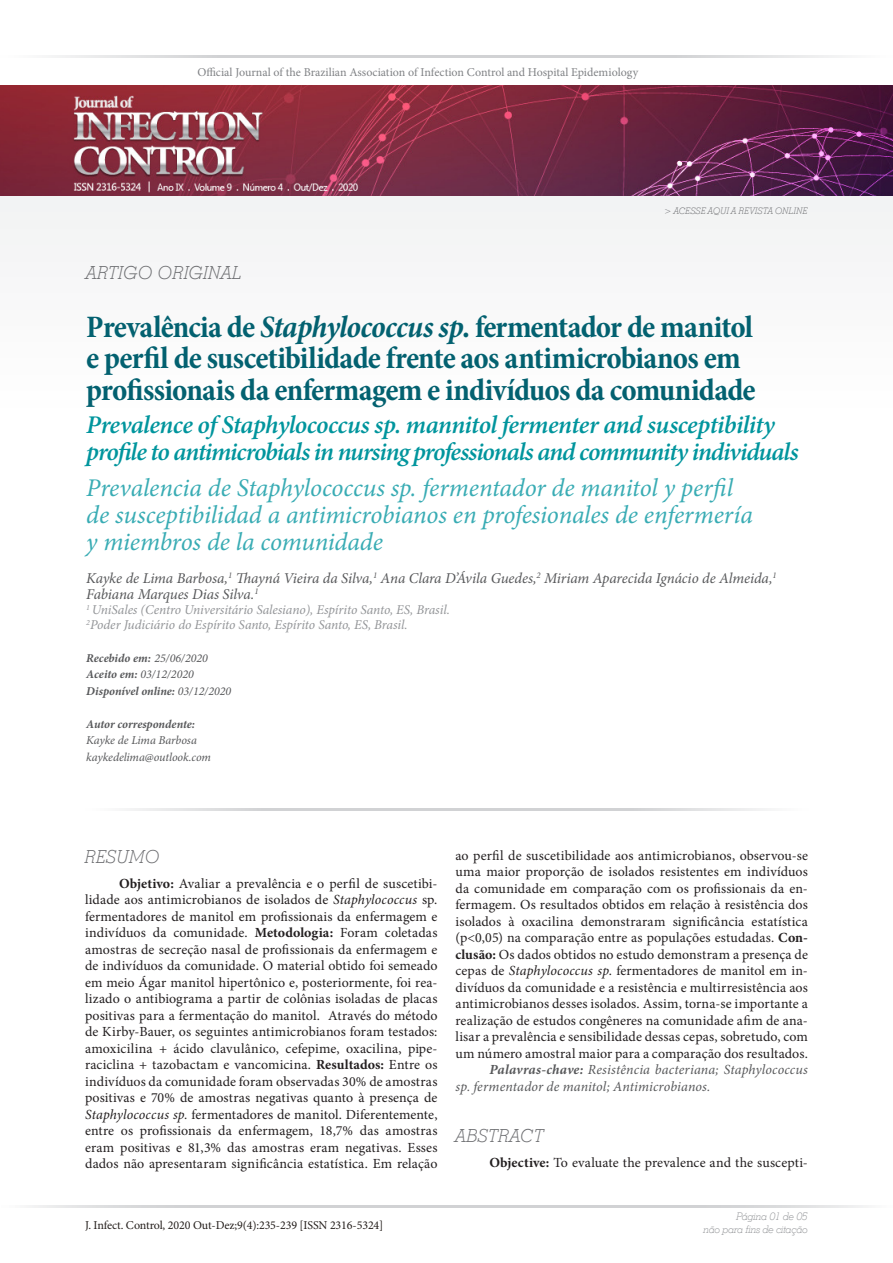
<style>
.page{position:relative;width:893px;height:1263px;background:#fff}
.page>*{position:absolute;margin:0;border:0;box-sizing:border-box;transform-origin:0 0}
.TITULO_OK{font:700 condensed 31.5px/31.5px "Minion Pro";letter-spacing:-.025em;color:#036170}
.médico{font:italic 25.5px "Minion Pro";letter-spacing:-.005em;color:#39acb4}
.TITULO_INGLES{font:italic 600 25.5px/27px "Minion Pro";letter-spacing:-.03em;color:#00959d}
.TITULOS_CARTOLAS{font:italic 300 18px "Stymie BT";letter-spacing:.015em;color:#6c6d70}
.médico-2{font:italic 15px/16.5px "Minion Pro";letter-spacing:-.005em;color:#57585a}
.texto_ok{font:13.95px/16.5px "Minion Pro";letter-spacing:.01em;color:#231f20;text-align:justify}
.texto_ok-2{font:italic 13.95px/16.5px "Minion Pro";letter-spacing:.01em;color:#57585a}
.médico_Instituição{font:italic 13.5px "Minion Pro";letter-spacing:-.01em;color:#939598}
.t1{font:12px "Minion Pro";color:#808285}
.médico-3{font:italic 700 12px "Minion Pro";letter-spacing:-.005em;color:#57585a}
.médico-4{font:italic 12px "Minion Pro";letter-spacing:-.005em;color:#57585a}
.t2{font:12px "Minion Pro";letter-spacing:-.01em;color:#241e1b}
.t3{font:italic 300 10.5px "Stymie BT";letter-spacing:-.03em;color:#939598}
.t4{font:italic 300 9px "Stymie BT";letter-spacing:.015em;color:#6c6d70}
.s1{font-style:italic;color:#fff}
.s2{font-style:italic;font-size:10.5px;color:#fff}
.s3{font-family:"Myriad Pro";font-style:italic;font-size:10.5px;color:#fff}
.s4{font-style:italic}
.s5{font-weight:400}
.s6{font-weight:700}
</style>
<div class="page">
<div style="left:0;top:85px;width:893px;height:333px;background:#f8f8f9"></div>
<hr style="left:0;top:55px;width:446px;height:3px;background:#d1d2d4">
<hr style="left:446px;top:55px;width:447px;height:3px;background:#d1d2d4">
<hr style="left:1px;top:1205px;width:446px;height:3px;background:#d1d2d4">
<hr style="left:447px;top:1205px;width:446px;height:3px;background:#d1d2d4">
<img style="left:0;top:85px;width:893px;height:111px">
<hr style="left:85px;top:808px;width:362px;height:3px;background:#d1d2d4">
<hr style="left:447px;top:808px;width:361px;height:3px;background:#d1d2d4">
<p class="t1" style="left:197px;top:64px;width:500px">Official Journal of the Brazilian Association of Infection Control and Hospital Epidemiology <span class="s1">P</span><span class="s2">rofessi</span><span class="s3">onals</span></p>
<p class="TITULOS_CARTOLAS" style="left:86px;top:262px;width:157px">ARTIGO ORIGINAL</p>
<p class="t4" style="left:664px;top:205px;width:145px">&gt; ACESSE AQUI A REVISTA ONLINE</p>
<p class="TITULO_OK" style="left:86px;top:311px;width:671px">Prevalência de <span class="s4">Staphylococcus sp</span>. fermentador de manitol e perfil de suscetibilidade frente aos antimicrobianos em profissionais da enfermagem e indivíduos da comunidade</p>
<p class="TITULO_INGLES" style="left:86px;top:411px;width:714px">Prevalence of Staphylococcus sp. mannitol fermenter and susceptibility profile to antimicrobials in nursing professionals and community individuals</p>
<p class="médico" style="left:86px;top:470px;width:648px">Prevalencia de Staphylococcus sp. fermentador de manitol y perfil</p>
<p class="médico" style="left:86px;top:497px;width:668px">de susceptibilidad a antimicrobianos en profesionales de enfermería</p>
<p class="médico" style="left:86px;top:524px;width:298px">y miembros de la comunidade</p>
<p class="médico-2" style="left:86px;top:570px;width:692px">Kayke de Lima Barbosa,<sup>1</sup> Thayná Vieira da Silva,<sup>1</sup> Ana Clara D’Ávila Guedes,<sup>2</sup> Miriam Aparecida Ignácio de Almeida,<sup>1<br></sup>Fabiana Marques Dias Silva.<sup>1</sup></p>
<p class="médico_Instituição" style="left:86px;top:601px;width:365px"><sup>1</sup> UniSales (Centro Universitário Salesiano), Espírito Santo, ES, Brasil.</p>
<p class="médico_Instituição" style="left:86px;top:616px;width:323px"><sup>2</sup>Poder Judiciário do Espírito Santo, Espírito Santo, ES, Brasil.</p>
<p class="médico-3" style="left:86px;top:649px;width:123px">Recebido em: <span class="s5">25/06/2020</span></p>
<p class="médico-4" style="left:86px;top:666px;width:109px"><span class="s6">Aceito em:</span> 03/12/2020</p>
<p class="médico-3" style="left:86px;top:682px;width:147px">Disponível online: <span class="s5">03/12/2020</span></p>
<p class="médico-3" style="left:86px;top:715px;width:110px">Autor correspondente:</p>
<p class="médico-4" style="left:86px;top:732px;width:112px">Kayke de Lima Barbosa</p>
<p class="médico-4" style="left:86px;top:749px;width:126px">kaykedelima@outlook.com</p>
<p class="TITULOS_CARTOLAS" style="left:85px;top:845px;width:76px">RESUMO</p>
<p class="texto_ok" style="left:85px;top:875px;width:354px;text-indent:34px"><span class="s6">Objetivo:</span> Avaliar a prevalência e o perfil de suscetibi&shy;lidade aos antimicrobianos de isolados de <span class="s4">Staphylococcus</span> sp. fermentadores de manitol em profissionais da enfermagem e indivíduos da comunidade. <span class="s6">Metodologia:</span> Foram coletadas amostras de secreção nasal de profissionais da enfermagem e de indivíduos da comunidade. O material obtido foi semeado em meio Ágar manitol hipertônico e, posteriormente, foi rea&shy;lizado o antibiograma a partir de colônias isoladas de placas positivas para a fermentação do manitol. Através do método de Kirby-Bauer, os seguintes antimicrobianos foram testados: amoxicilina + ácido clavulânico, cefepime, oxacilina, pipe&shy;raciclina + tazobactam e vancomicina. <span class="s6">Resultados:</span> Entre os indivíduos da comunidade foram observadas 30% de amostras positivas e 70% de amostras negativas quanto à presença de <span class="s4">Staphylococcus sp.</span> fermentadores de manitol. Diferentemente, entre os profissionais da enfermagem, 18,7% das amostras eram positivas e 81,3% das amostras eram negativas. Esses dados não apresentaram significância estatística. Em relação</p>
<p class="t2" style="left:85px;top:1217px;width:300px">J. Infect. Control, 2020 Out-Dez;9(4):235-239 [ISSN 2316-5324]</p>
<p class="texto_ok" style="left:455px;top:847px;width:354px">ao perfil de suscetibilidade aos antimicrobianos, observou-se uma maior proporção de isolados resistentes em indivíduos da comunidade em comparação com os profissionais da en&shy;fermagem. Os resultados obtidos em relação à resistência dos isolados à oxacilina demonstraram significância estatística (p&lt;0,05) na comparação entre as populações estudadas. <span class="s6">Con&shy;clusão:</span> Os dados obtidos no estudo demonstram a presença de cepas de <span class="s4">Staphylococcus sp</span>. fermentadores de manitol em in&shy;divíduos da comunidade e a resistência e multirresistência aos antimicrobianos desses isolados. Assim, torna-se importante a realização de estudos congêneres na comunidade afim de ana&shy;lisar a prevalência e sensibilidade dessas cepas, sobretudo, com um número amostral maior para a comparação dos resultados.</p>
<p class="texto_ok-2" style="left:455px;top:1061px;width:354px;text-indent:34px"><span class="s6">Palavras-chave:</span> Resistência bacteriana; Staphylococcus sp. fermentador de manitol; Antimicrobianos.</p>
<p class="TITULOS_CARTOLAS" style="left:456px;top:1124px;width:90px">ABSTRACT</p>
<p class="texto_ok" style="left:489px;top:1154px;width:320px"><span class="s6">Objective:</span> To evaluate the prevalence and the suscepti-</p>
<p class="t3" style="left:736px;top:1210px;width:73px">Página 01 de 05</p>
<p class="t3" style="left:704px;top:1222px;width:106px">não para fins de citação</p>
</div>
